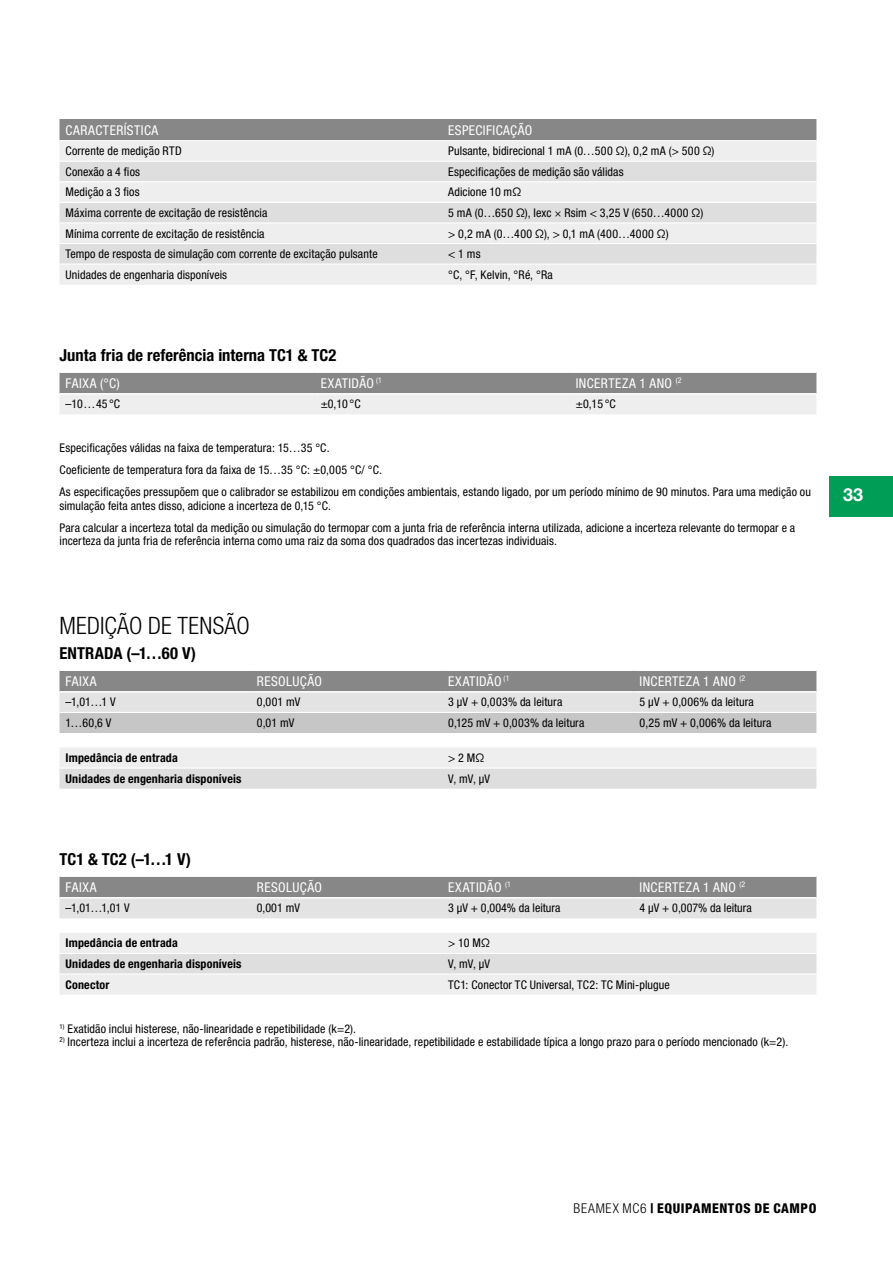
<style>
.page{position:relative;width:893px;height:1263px;background:#fff}
.page>*{position:absolute;margin:0;border:0;box-sizing:border-box;transform-origin:0 0}
.t1{font:300 condensed 24px "Helvetica Neue LT Pro";letter-spacing:.01em;color:#000}
.t2{font:700 18px "Helvetica Neue LT Pro";color:#fff}
.t3{font:700 condensed 16.5px "Helvetica Neue LT Pro";letter-spacing:.005em;color:#000}
.t4{font:condensed 13.5px "Helvetica Neue LT Pro";letter-spacing:.03em;color:#fff}
.t5{font:800 condensed 13.5px "Helvetica Neue LT Pro";letter-spacing:.04em;color:#000}
.t6{font:condensed 12px/22px "Helvetica Neue LT Pro";letter-spacing:.01em;color:#000}
.t7{font:700 condensed 12px "Helvetica Neue LT Pro";letter-spacing:.015em;color:#000}
.t8{font:condensed 12px "Helvetica Neue LT Pro";letter-spacing:.03em;color:#000}
.s1{font-weight:300}
</style>
<div class="page">
<div style="left:60px;top:119px;width:756px;height:21px;background:#888787"></div>
<div style="left:60px;top:141px;width:756px;height:144px;background:#eee"></div>
<svg style="left:60px;top:162px;width:756px;height:101px;background:#e4e4e4"></svg>
<hr style="left:60px;top:181px;width:382px;height:1px;background:#fff">
<hr style="left:442px;top:181px;width:374px;height:1px;background:#fff">
<hr style="left:60px;top:222px;width:382px;height:1px;background:#fff">
<hr style="left:442px;top:222px;width:374px;height:1px;background:#fff">
<hr style="left:60px;top:263px;width:382px;height:2px;background:#fff">
<hr style="left:442px;top:263px;width:374px;height:2px;background:#fff">
<hr style="left:60px;top:161px;width:382px;height:1px;background:#fff">
<hr style="left:442px;top:161px;width:374px;height:1px;background:#fff">
<hr style="left:60px;top:202px;width:382px;height:1px;background:#fff">
<hr style="left:442px;top:202px;width:374px;height:1px;background:#fff">
<hr style="left:60px;top:243px;width:382px;height:1px;background:#fff">
<hr style="left:442px;top:243px;width:374px;height:1px;background:#fff">
<svg style="left:60px;top:373px;width:756px;height:41px;background:#b9b9b9"></svg>
<hr style="left:60px;top:393px;width:255px;height:2px;background:#fff">
<hr style="left:315px;top:393px;width:255px;height:2px;background:#fff">
<hr style="left:570px;top:393px;width:246px;height:2px;background:#fff">
<svg style="left:60px;top:671px;width:756px;height:62px;background:#bababa"></svg>
<hr style="left:60px;top:691px;width:191px;height:2px;background:#fff">
<hr style="left:251px;top:691px;width:191px;height:2px;background:#fff">
<hr style="left:442px;top:691px;width:192px;height:2px;background:#fff">
<hr style="left:634px;top:691px;width:182px;height:2px;background:#fff">
<hr style="left:60px;top:712px;width:191px;height:1px;background:#fff">
<hr style="left:251px;top:712px;width:191px;height:1px;background:#fff">
<hr style="left:442px;top:712px;width:192px;height:1px;background:#fff">
<hr style="left:634px;top:712px;width:182px;height:1px;background:#fff">
<svg style="left:60px;top:748px;width:756px;height:41px;background:#e6e6e6"></svg>
<hr style="left:60px;top:767px;width:382px;height:2px;background:#fff">
<hr style="left:442px;top:767px;width:374px;height:2px;background:#fff">
<svg style="left:60px;top:877px;width:756px;height:41px;background:#b5b5b5"></svg>
<hr style="left:60px;top:897px;width:191px;height:1px;background:#fff">
<hr style="left:251px;top:897px;width:191px;height:1px;background:#fff">
<hr style="left:442px;top:897px;width:192px;height:1px;background:#fff">
<hr style="left:634px;top:897px;width:182px;height:1px;background:#fff">
<div style="left:60px;top:933px;width:756px;height:61px;background:#eee"></div>
<div style="left:60px;top:954px;width:756px;height:19px;background:#dedede"></div>
<hr style="left:60px;top:953px;width:382px;height:1px;background:#fff">
<hr style="left:442px;top:953px;width:374px;height:1px;background:#fff">
<hr style="left:60px;top:973px;width:382px;height:1px;background:#fff">
<hr style="left:442px;top:973px;width:374px;height:1px;background:#fff">
<div style="left:829px;top:476px;width:64px;height:40px;background:#009d57"></div>
<p class="t4" style="left:66px;top:122px;width:94px">CARACTERÍSTICA</p>
<p class="t4" style="left:448px;top:122px;width:86px">ESPECIFICAÇÃO</p>
<p class="t6" style="left:66px;top:140px;width:118px">Corrente de medição RTD</p>
<p class="t6" style="left:448px;top:140px;width:268px">Pulsante, bidirecional 1 mA (0…500 Ω), 0,2 mA (&gt; 500 Ω)</p>
<p class="t6" style="left:66px;top:160px;width:76px">Conexão a 4 fios</p>
<p class="t6" style="left:448px;top:160px;width:177px">Especificações de medição são válidas</p>
<p class="t6" style="left:66px;top:181px;width:76px">Medição a 3 fios</p>
<p class="t6" style="left:448px;top:181px;width:75px">Adicione 10 mΩ</p>
<p class="t6" style="left:66px;top:202px;width:203px">Máxima corrente de excitação de resistência</p>
<p class="t6" style="left:448px;top:202px;width:257px">5 mA (0…650 Ω), Iexc × Rsim &lt; 3,25 V (650…4000 Ω)</p>
<p class="t6" style="left:66px;top:222px;width:201px">Mínima corrente de excitação de resistência</p>
<p class="t8" style="left:448px;top:226px;width:222px">&gt; 0,2 mA (0…400 Ω), &gt; 0,1 mA (400…4000 Ω)</p>
<p class="t6" style="left:66px;top:243px;width:314px">Tempo de resposta de simulação com corrente de excitação pulsante</p>
<p class="t6" style="left:448px;top:243px;width:34px">&lt; 1 ms</p>
<p class="t6" style="left:66px;top:263px;width:163px">Unidades de engenharia disponíveis</p>
<p class="t6" style="left:448px;top:263px;width:106px">°C, °F, Kelvin, °Ré, °Ra</p>
<h3 class="t3" style="left:60px;top:345px;width:278px">Junta fria de referência interna TC1 &amp; TC2</h3>
<p class="t4" style="left:66px;top:375px;width:56px">FAIXA (°C)</p>
<p class="t4" style="left:321px;top:375px;width:63px">EXATIDÃO <sup>(1</sup></p>
<p class="t4" style="left:576px;top:375px;width:107px">INCERTEZA 1 ANO <sup>(2</sup></p>
<p class="t6" style="left:66px;top:393px;width:56px">–10…45 °C</p>
<p class="t6" style="left:321px;top:393px;width:41px">±0,10 °C</p>
<p class="t6" style="left:576px;top:393px;width:41px">±0,15 °C</p>
<p class="t6" style="left:60px;top:437px;width:753px">Especificações válidas na faixa de temperatura: 15…35 °C.<br>Coeficiente de temperatura fora da faixa de 15…35 °C: ±0,005 °C/ °C.<br>As especificações pressupõem que o calibrador se estabilizou em condições ambientais, estando ligado, por um período mínimo de 90 minutos. Para uma medição ou</p>
<p class="t6" style="left:60px;top:495px;width:737px">simulação feita antes disso, adicione a incerteza de 0,15 °C.<br>Para calcular a incerteza total da medição ou simulação do termopar com a junta fria de referência interna utilizada, adicione a incerteza relevante do termopar e a</p>
<p class="t6" style="left:60px;top:530px;width:499px">incerteza da junta fria de referência interna como uma raiz da soma dos quadrados das incertezas individuais.</p>
<h1 class="t1" style="left:60px;top:612px;width:192px">MEDIÇÃO DE TENSÃO</h1>
<h3 class="t3" style="left:60px;top:643px;width:138px">ENTRADA (–1…60 V)</h3>
<p class="t4" style="left:66px;top:673px;width:33px">FAIXA</p>
<p class="t4" style="left:257px;top:673px;width:67px">RESOLUÇÃO</p>
<p class="t4" style="left:448px;top:673px;width:63px">EXATIDÃO <sup>(1</sup></p>
<p class="t4" style="left:640px;top:673px;width:107px">INCERTEZA 1 ANO <sup>(2</sup></p>
<p class="t6" style="left:66px;top:691px;width:52px">–1,01…1 V</p>
<p class="t6" style="left:257px;top:691px;width:45px">0,001 mV</p>
<p class="t6" style="left:448px;top:691px;width:116px">3 µV + 0,003% da leitura</p>
<p class="t6" style="left:640px;top:691px;width:116px">5 µV + 0,006% da leitura</p>
<p class="t6" style="left:66px;top:712px;width:47px">1…60,6 V</p>
<p class="t6" style="left:257px;top:712px;width:39px">0,01 mV</p>
<p class="t6" style="left:448px;top:712px;width:138px">0,125 mV + 0,003% da leitura</p>
<p class="t6" style="left:640px;top:712px;width:133px">0,25 mV + 0,006% da leitura</p>
<p class="t7" style="left:66px;top:750px;width:114px">Impedância de entrada</p>
<p class="t6" style="left:448px;top:747px;width:38px">&gt; 2 MΩ</p>
<p class="t7" style="left:66px;top:771px;width:177px">Unidades de engenharia disponíveis</p>
<p class="t6" style="left:448px;top:767px;width:43px">V, mV, µV</p>
<h3 class="t3" style="left:60px;top:849px;width:133px">TC1 &amp; TC2 (–1…1 V)</h3>
<p class="t4" style="left:66px;top:879px;width:33px">FAIXA</p>
<p class="t4" style="left:257px;top:879px;width:67px">RESOLUÇÃO</p>
<p class="t4" style="left:448px;top:879px;width:64px">EXATIDÃO <sup>(1</sup></p>
<p class="t4" style="left:640px;top:879px;width:107px">INCERTEZA 1 ANO <sup>(2</sup></p>
<p class="t6" style="left:66px;top:897px;width:66px">–1,01…1,01 V</p>
<p class="t6" style="left:257px;top:897px;width:45px">0,001 mV</p>
<p class="t6" style="left:448px;top:897px;width:114px">3 µV + 0,004% da leitura</p>
<p class="t6" style="left:640px;top:897px;width:114px">4 µV + 0,007% da leitura</p>
<p class="t7" style="left:66px;top:936px;width:114px">Impedância de entrada</p>
<p class="t6" style="left:448px;top:932px;width:43px">&gt; 10 MΩ</p>
<p class="t7" style="left:66px;top:956px;width:177px">Unidades de engenharia disponíveis</p>
<p class="t6" style="left:448px;top:953px;width:43px">V, mV, µV</p>
<p class="t7" style="left:66px;top:977px;width:46px">Conector</p>
<p class="t6" style="left:448px;top:973px;width:223px">TC1: Conector TC Universal, TC2: TC Mini-plugue</p>
<p class="t6" style="left:60px;top:1017px;width:298px"><sup>1)</sup> Exatidão inclui histerese, não-linearidade e repetibilidade (k=2).</p>
<p class="t6" style="left:60px;top:1031px;width:730px"><sup>2)</sup> Incerteza inclui a incerteza de referência padrão, histerese, não-linearidade, repetibilidade e estabilidade típica a longo prazo para o período mencionado (k=2).</p>
<h2 class="t2" style="left:843px;top:484px;width:21px">33</h2>
<p class="t5" style="left:574px;top:1200px;width:244px"><span class="s1">BEAMEX MC6</span> | EQUIPAMENTOS DE CAMPO</p>
</div>
